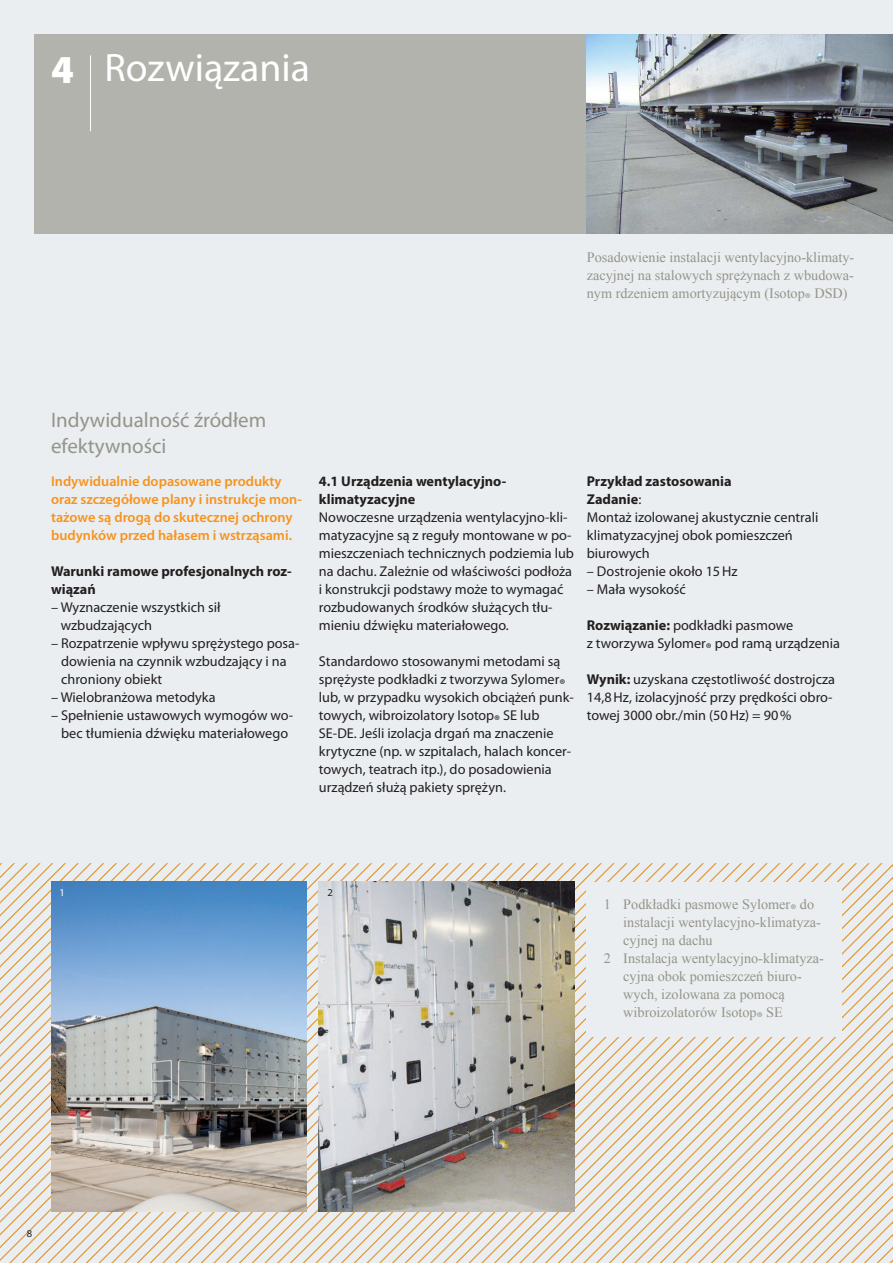
<style>
.page{position:relative;width:893px;height:1263px;background:#ebeef0}
.page>*{position:absolute;margin:0;border:0;box-sizing:border-box;transform-origin:0 0}
.t1{font:39.75px "Myriad Pro";color:#fff}
.t2{font:21px/25.5px "Myriad Pro";color:#94948a}
.t3{font:14.25px/18px "Myriad Pro";color:#231f20}
.t4{font:14.25px/18px "Times New Roman";color:#94948a;text-align:justify}
.t5{font:600 14.25px/18px "Myriad Pro";color:#f7931d}
.t6{font:700 14.25px/18px "Myriad Pro";color:#231f20}
.t7{font:10.5px "Myriad Pro";color:#231f20}
.t8{font:10.5px "Myriad Pro";color:#fff}
.s1{font-weight:900}
.s2{font-family:"Myriad Pro"}
.s3{font-weight:700}
</style>
<div class="page">
<svg style="left:569px;top:864px;width:13px;height:399px"></svg>
<svg style="left:582px;top:864px;width:13px;height:399px"></svg>
<svg style="left:595px;top:864px;width:12px;height:399px"></svg>
<svg style="left:607px;top:864px;width:13px;height:399px"></svg>
<svg style="left:620px;top:864px;width:13px;height:399px"></svg>
<svg style="left:633px;top:864px;width:13px;height:399px"></svg>
<svg style="left:646px;top:864px;width:12px;height:399px"></svg>
<svg style="left:658px;top:864px;width:13px;height:399px"></svg>
<svg style="left:671px;top:864px;width:13px;height:399px"></svg>
<div style="left:587px;top:882px;width:255px;height:154px;background:#ebeef0"></div>
<div style="left:34px;top:34px;width:859px;height:200px;background:#b2b3ac"></div>
<hr style="left:90px;top:55px;width:1px;height:76px;background:#fff">
<img style="left:587px;top:34px;width:306px;height:200px">
<img style="left:51px;top:882px;width:255px;height:330px">
<img style="left:319px;top:882px;width:255px;height:330px">
<svg style="left:686px;top:864px;width:207px;height:399px"></svg>
<h1 class="t1" style="left:51px;top:48px;width:260px"><span class="s1">4</span> Rozwiązania</h1>
<p class="t4" style="left:587px;top:248px;width:269px">Posadowienie instalacji wentylacyjno-klimaty&shy;zacyjnej na stalowych sprężynach z wbudowa&shy;nym rdzeniem amortyzującym (Isotop<span class="s2">®</span> DSD)</p>
<h2 class="t2" style="left:51px;top:408px;width:217px">Indywidualność źródłem efektywności</h2>
<p class="t5" style="left:51px;top:473px;width:252px">Indywidualnie dopasowane produkty oraz szczegółowe plany i instrukcje mon&shy;tażowe są drogą do skutecznej ochrony budynków przed hałasem i wstrząsami.</p>
<p class="t6" style="left:51px;top:563px;width:242px">Warunki ramowe profesjonalnych roz&shy;wiązań</p>
<p class="t3" style="left:61px;top:599px;width:161px;text-indent:-10px">– Wyznaczenie wszystkich sił wzbudzających</p>
<p class="t3" style="left:61px;top:635px;width:240px;text-indent:-10px">– Rozpatrzenie wpływu sprężystego posa&shy;dowienia na czynnik wzbudzający i na chroniony obiekt</p>
<p class="t3" style="left:51px;top:689px;width:166px">– Wielobranżowa metodyka</p>
<p class="t3" style="left:51px;top:707px;width:244px;text-align:center">– Spełnienie ustawowych wymogów wo&shy;bec tłumienia dźwięku materiałowego</p>
<p class="t6" style="left:319px;top:473px;width:189px">4.1 Urządzenia wentylacyjno&shy;klimatyzacyjne</p>
<p class="t3" style="left:319px;top:509px;width:257px">Nowoczesne urządzenia wentylacyjno-kli&shy;matyzacyjne są z reguły montowane w po&shy;mieszczeniach technicznych podziemia lub na dachu. Zależnie od właściwości podłoża i konstrukcji podstawy może to wymagać rozbudowanych środków służących tłu&shy;mieniu dźwięku materiałowego.</p>
<p class="t3" style="left:319px;top:653px;width:256px">Standardowo stosowanymi metodami są sprężyste podkładki z tworzywa Sylomer® lub, w przypadku wysokich obciążeń punk&shy;towych, wibroizolatory Isotop® SE lub SE-DE. Jeśli izolacja drgań ma znaczenie krytyczne (np. w szpitalach, halach koncer&shy;towych, teatrach itp.), do posadowienia urządzeń służą pakiety sprężyn.</p>
<p class="t3" style="left:587px;top:473px;width:233px"><span class="s3">Przykład zastosowania<br>Zadanie</span>:<br>Montaż izolowanej akustycznie centrali klimatyzacyjnej obok pomieszczeń biurowych</p>
<p class="t3" style="left:587px;top:563px;width:152px">– Dostrojenie około 15 Hz</p>
<p class="t3" style="left:587px;top:581px;width:101px">– Mała wysokość</p>
<p class="t3" style="left:587px;top:617px;width:255px"><span class="s3">Rozwiązanie:</span> podkładki pasmowe<br>z tworzywa Sylomer® pod ramą urządzenia</p>
<p class="t3" style="left:587px;top:671px;width:250px"><span class="s3">Wynik:</span> uzyskana częstotliwość dostrojcza<br>14,8 Hz, izolacyjność przy prędkości obro&shy;towej 3000 obr./min (50 Hz) = 90 %</p>
<p class="t8" style="left:60px;top:887px;width:7px">1</p>
<p class="t7" style="left:327px;top:887px;width:7px">2</p>
<p class="t4" style="left:604px;top:895px;width:212px">1 Podkładki pasmowe Sylomer<span class="s2">®</span> do</p>
<p class="t4" style="left:623px;top:913px;width:199px">instalacji wentylacyjno-klimatyza-</p>
<p class="t4" style="left:623px;top:931px;width:91px">cyjnej na dachu</p>
<p class="t4" style="left:604px;top:949px;width:222px">2 Instalacja wentylacyjno-klimatyza-</p>
<p class="t4" style="left:623px;top:967px;width:180px">cyjna obok pomieszczeń biuro-</p>
<p class="t4" style="left:623px;top:985px;width:163px">wych, izolowana za pomocą</p>
<p class="t4" style="left:623px;top:1003px;width:161px">wibroizolatorów Isotop<span class="s2">®</span> SE</p>
<p class="t7" style="left:27px;top:1228px;width:7px">8</p>
</div>
